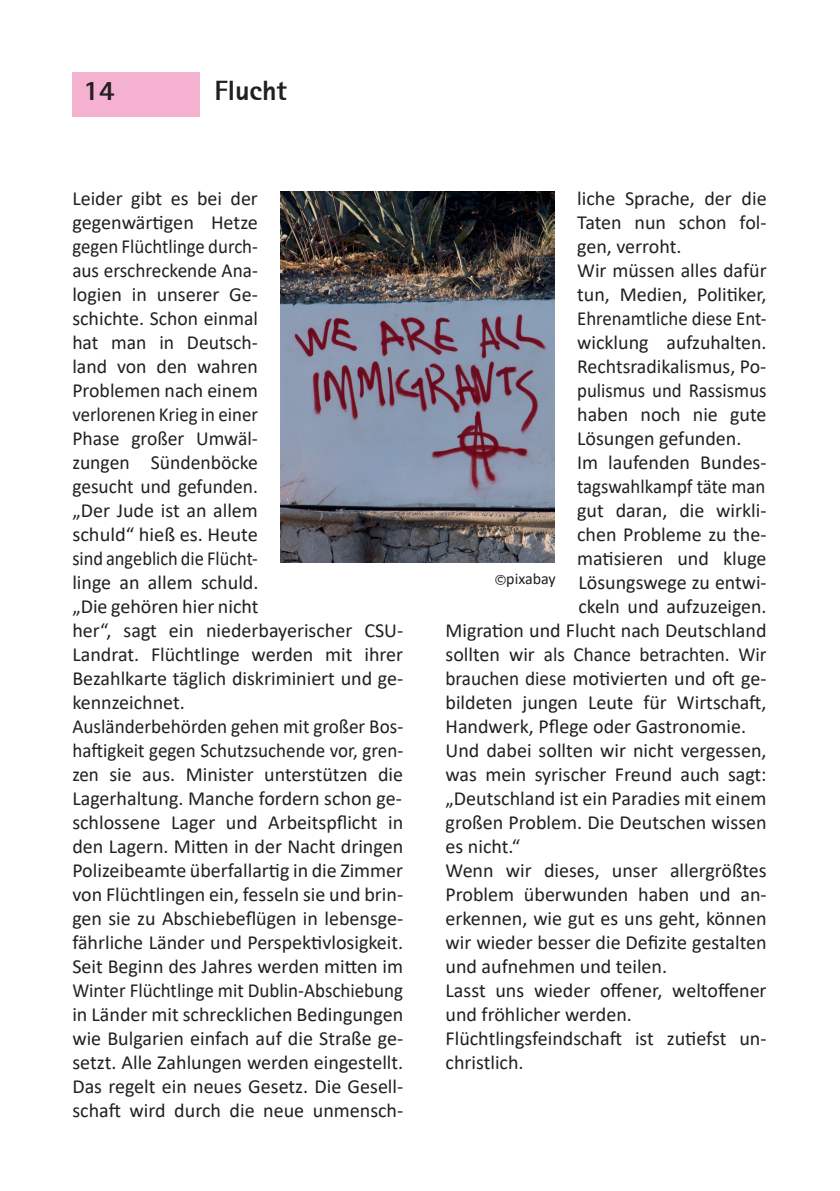
<style>
.page{position:relative;width:840px;height:1191px;background:#fff}
.page>*{position:absolute;margin:0;border:0;box-sizing:border-box;transform-origin:0 0}
.t1{font:28px "Rotis Sans Serif Extra Bold 75";color:#231f20}
.t2{font:20px/24px "Calibri";color:#231f20}
.t3{font:20px "Calibri";color:#231f20;scale:.94 1}
.t4{font:20px "Calibri";color:#231f20;scale:.96 1}
.t5{font:16px "Calibri";color:#231f20}
.s1{font-family:"Rotis Sans Serif 55";font-size:22px}
</style>
<div class="page">
<div style="left:72px;top:72px;width:128px;height:45px;background:#f5b1d0"></div>
<img style="left:280px;top:191px;width:274px;height:372px">
<h1 class="t1" style="left:84px;top:73px;width:33px">14</h1>
<h1 class="t1" style="left:214px;top:73px;width:74px">Flucht</h1>
<p class="t2" style="left:72px;top:186px;width:332px">Leider gibt es bei der<br>gegenwärtigen Hetze<br>gegen Flüchtlinge durch-<br>aus erschreckende Ana-<br>logien in unserer Ge-<br>schichte. Schon einmal<br>hat man in Deutsch-<br>land von den wahren<br>Problemen nach einem<br>verlorenen Krieg in einer<br>Phase großer Umwäl-<br>zungen Sündenböcke<br>gesucht und gefunden.<br>„Der Jude ist an allem<br>schuld“ hieß es. Heute<br>sind angeblich die Flücht-<br>linge an allem schuld.<br>„Die gehören hier nicht<br>her“, sagt ein niederbayerischer CSU-<br>Landrat. Flüchtlinge werden mit ihrer<br>Bezahlkarte täglich diskriminiert und ge&shy;kennzeichnet.<br>Ausländerbehörden gehen mit großer Bos&shy;haftigkeit gegen Schutzsuchende vor, gren&shy;zen sie aus. Minister unterstützen die<br>Lagerhaltung. Manche fordern schon ge&shy;schlossene Lager und Arbeitspflicht in den Lagern. Mitten in der Nacht dringen<br>Polizeibeamte überfallartig in die Zimmer von Flüchtlingen ein, fesseln sie und brin&shy;gen sie zu Abschiebeflügen in lebensge&shy;fährliche Länder und Perspektivlosigkeit.<br>Seit Beginn des Jahres werden mitten im<br>Winter Flüchtlinge mit Dublin-Abschiebung in Länder mit schrecklichen Bedingungen wie Bulgarien einfach auf die Straße ge&shy;setzt. Alle Zahlungen werden eingestellt.<br>Das regelt ein neues Gesetz. Die Gesell&shy;schaft wird durch die neue unmensch-</p>
<p class="t2" style="left:577px;top:186px;width:191px">liche Sprache, der die</p>
<p class="t2" style="left:577px;top:210px;width:191px">Taten nun schon fol-</p>
<p class="t2" style="left:577px;top:234px;width:106px">gen, verroht.</p>
<p class="t2" style="left:577px;top:258px;width:191px">Wir müssen alles dafür</p>
<p class="t2" style="left:577px;top:282px;width:191px">tun, Medien, Politiker,</p>
<p class="t3" style="left:577px;top:304px;width:203px">Ehrenamtliche diese Ent-</p>
<p class="t2" style="left:577px;top:330px;width:191px">wicklung aufzuhalten.</p>
<p class="t2" style="left:577px;top:354px;width:190px">Rechtsradikalismus, Po-</p>
<p class="t3" style="left:577px;top:376px;width:203px">pulismus und Rassismus</p>
<p class="t2" style="left:577px;top:402px;width:191px">haben noch nie gute</p>
<p class="t2" style="left:577px;top:426px;width:166px">Lösungen gefunden.</p>
<p class="t2" style="left:577px;top:450px;width:191px">Im laufenden Bundes-</p>
<p class="t3" style="left:577px;top:472px;width:202px">tagswahlkampf täte man</p>
<p class="t2" style="left:577px;top:498px;width:191px">gut daran, die wirkli-</p>
<p class="t2" style="left:576px;top:522px;width:191px">chen Probleme zu the-</p>
<p class="t2" style="left:576px;top:546px;width:191px">matisieren und kluge</p>
<p class="t2" style="left:578px;top:570px;width:189px">Lösungswege zu entwi-</p>
<p class="t2" style="left:578px;top:594px;width:189px">ckeln und aufzuzeigen.</p>
<p class="t2" style="left:445px;top:618px;width:322px">Migration und Flucht nach Deutschland</p>
<p class="t2" style="left:445px;top:642px;width:322px">sollten wir als Chance betrachten. Wir</p>
<p class="t4" style="left:445px;top:664px;width:336px">brauchen diese motivierten und oft ge-</p>
<p class="t2" style="left:445px;top:690px;width:322px">bildeten jungen Leute für Wirtschaft,</p>
<p class="t2" style="left:445px;top:714px;width:302px">Handwerk, Pflege oder Gastronomie.</p>
<p class="t2" style="left:445px;top:738px;width:322px">Und dabei sollten wir nicht vergessen,</p>
<p class="t2" style="left:445px;top:762px;width:322px">was mein syrischer Freund auch sagt:</p>
<p class="t2" style="left:445px;top:786px;width:322px">„Deutschland ist ein Paradies mit einem</p>
<p class="t2" style="left:445px;top:810px;width:322px">großen Problem. Die Deutschen wissen</p>
<p class="t2" style="left:445px;top:834px;width:76px">es nicht.“</p>
<p class="t2" style="left:445px;top:858px;width:322px">Wenn wir dieses, unser allergrößtes</p>
<p class="t2" style="left:445px;top:882px;width:322px">Problem überwunden haben und an-</p>
<p class="t2" style="left:445px;top:906px;width:322px">erkennen, wie gut es uns geht, können</p>
<p class="t2" style="left:445px;top:930px;width:322px">wir wieder besser die Defizite gestalten</p>
<p class="t2" style="left:445px;top:954px;width:223px">und aufnehmen und teilen.</p>
<p class="t2" style="left:445px;top:978px;width:322px">Lasst uns wieder offener, weltoffener</p>
<p class="t2" style="left:445px;top:1002px;width:188px">und fröhlicher werden.</p>
<p class="t2" style="left:445px;top:1026px;width:322px">Flüchtlingsfeindschaft ist zutiefst un-</p>
<p class="t2" style="left:445px;top:1050px;width:79px">christlich.</p>
<p class="t5" style="left:495px;top:568px;width:62px"><span class="s1">©</span>pixabay</p>
</div>
